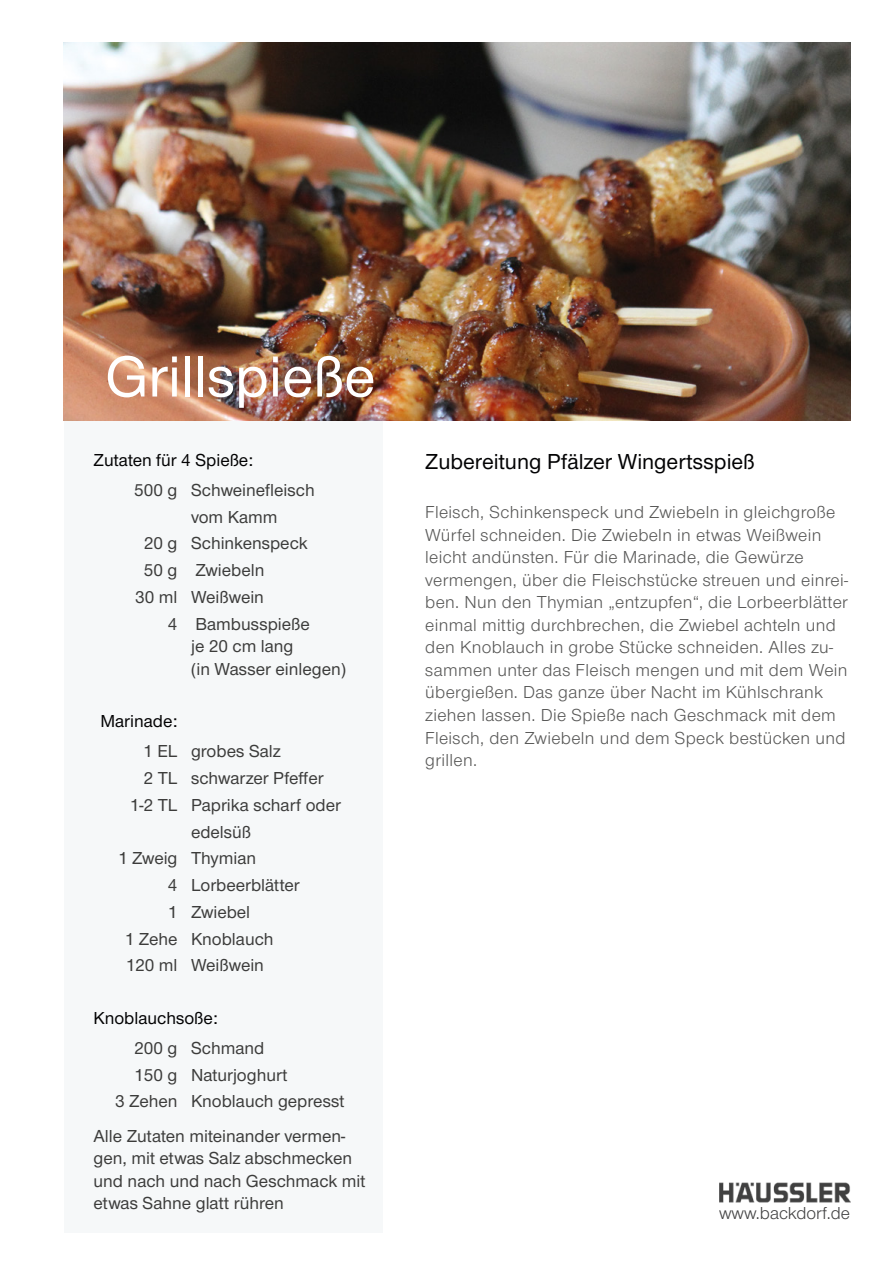
<style>
.page{position:relative;width:893px;height:1263px;background:#fff}
.page>*{position:absolute;margin:0;border:0;box-sizing:border-box;transform-origin:0 0}
.t1{font:500 60px "Nimbus San Nov";color:#fff}
.t2{font:500 22.5px "Nimbus San Nov";color:#020203}
.t3{font:18px/22.5px "Nimbus San Nov";letter-spacing:.02em;color:#575756}
.t4{font:500 18px/22.5px "Nimbus San Nov";color:#3c3c3b}
.t5{font:500 18px "Nimbus San Nov";color:#020203}
.t6{font:18px "Nimbus San Nov";color:#020203}
</style>
<div class="page">
<div style="left:64px;top:421px;width:319px;height:811px;background:#f6f8f9"></div>
<img style="left:64px;top:43px;width:786px;height:378px">
<img style="left:719px;top:1182px;width:131px;height:21px">
<h1 class="t1" style="left:105px;top:341px;width:272px">Grillspieße</h1>
<p class="t5" style="left:94px;top:449px;width:161px">Zutaten für 4 Spieße:</p>
<p class="t4" style="left:134px;top:479px;width:182px">500 g Schweinefleisch</p>
<p class="t4" style="left:191px;top:505px;width:88px">vom Kamm</p>
<p class="t4" style="left:144px;top:532px;width:165px">20 g Schinkenspeck</p>
<p class="t4" style="left:144px;top:559px;width:122px">50 g Zwiebeln</p>
<p class="t4" style="left:135px;top:586px;width:130px">30 ml Weißwein</p>
<p class="t4" style="left:168px;top:612px;width:143px">4 Bambusspieße</p>
<p class="t4" style="left:191px;top:635px;width:157px">je 20 cm lang<br>(in Wasser einlegen)</p>
<p class="t5" style="left:100px;top:711px;width:79px">Marinade:</p>
<p class="t4" style="left:143px;top:740px;width:139px">1 EL grobes Salz</p>
<p class="t4" style="left:144px;top:767px;width:181px">2 TL schwarzer Pfeffer</p>
<p class="t4" style="left:130px;top:793px;width:212px">1-2 TL Paprika scharf oder</p>
<p class="t4" style="left:191px;top:820px;width:62px">edelsüß</p>
<p class="t4" style="left:118px;top:847px;width:140px">1 Zweig Thymian</p>
<p class="t4" style="left:168px;top:874px;width:133px">4 Lorbeerblätter</p>
<p class="t4" style="left:168px;top:900px;width:84px">1 Zwiebel</p>
<p class="t4" style="left:125px;top:927px;width:150px">1 Zehe Knoblauch</p>
<p class="t4" style="left:126px;top:954px;width:140px">120 ml Weißwein</p>
<p class="t5" style="left:94px;top:1007px;width:126px">Knoblauchsoße:</p>
<p class="t4" style="left:134px;top:1037px;width:132px">200 g Schmand</p>
<p class="t4" style="left:134px;top:1063px;width:155px">150 g Naturjoghurt</p>
<p class="t4" style="left:115px;top:1090px;width:231px">3 Zehen Knoblauch gepresst</p>
<p class="t4" style="left:94px;top:1124px;width:274px">Alle Zutaten miteinander vermen&shy;gen, mit etwas Salz abschmecken und nach und nach Geschmack mit etwas Sahne glatt rühren</p>
<p class="t2" style="left:425px;top:448px;width:331px">Zubereitung Pfälzer Wingertsspieß</p>
<p class="t3" style="left:425px;top:501px;width:424px">Fleisch, Schinkenspeck und Zwiebeln in gleichgroße Würfel schneiden. Die Zwiebeln in etwas Weißwein leicht andünsten. Für die Marinade, die Gewürze vermengen, über die Fleischstücke streuen und einrei&shy;ben. Nun den Thymian „entzupfen“, die Lorbeerblätter einmal mittig durchbrechen, die Zwiebel achteln und den Knoblauch in grobe Stücke schneiden. Alles zu&shy;sammen unter das Fleisch mengen und mit dem Wein übergießen. Das ganze über Nacht im Kühlschrank ziehen lassen. Die Spieße nach Geschmack mit dem Fleisch, den Zwiebeln und dem Speck bestücken und grillen.</p>
<p class="t6" style="left:719px;top:1203px;width:133px">www.backdorf.de</p>
</div>
